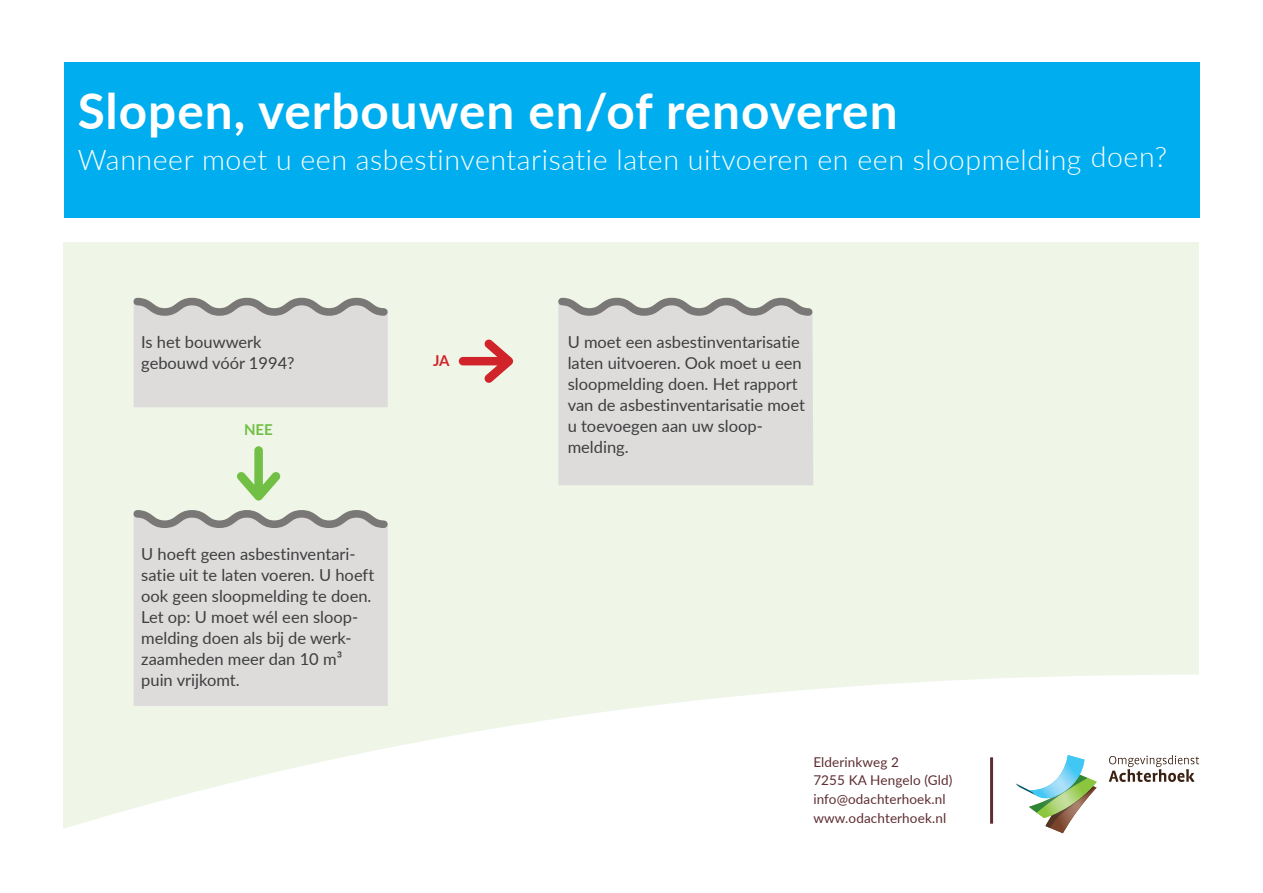
<style>
.page{position:relative;width:1263px;height:893px;background:#fff}
.page>*{position:absolute;margin:0;border:0;box-sizing:border-box;transform-origin:0 0}
.t1{font:700 49.5px "Lato";letter-spacing:.02em;color:#fff}
.t2{font:300 28.5px "Lato";letter-spacing:.02em;color:#fff}
.t3{font:16.5px/21px "Lato";color:#3e3e3f}
.t4{font:700 15px "Lato";color:#71bf44}
.t5{font:700 15px "Lato";color:#d1232a}
.t6{font:13.5px/18.8px "Lato";letter-spacing:.01em;color:#5e2d31}
</style>
<div class="page">
<div style="left:64px;top:242px;width:1135px;height:587px;background:#eff6e8"></div>
<div style="left:64px;top:63px;width:1135px;height:155px;background:#00aeef"></div>
<svg style="left:63px;top:674px;width:1136px;height:31px"></svg>
<svg style="left:63px;top:705px;width:1137px;height:129px;fill:#fff"></svg>
<div style="left:134px;top:532px;width:254px;height:174px;background:#dddcdb"></div>
<div style="left:558px;top:320px;width:255px;height:165px;background:#dddcdb"></div>
<svg style="left:133px;top:297px;width:255px;height:110px;background:#d6d5d4"></svg>
<svg style="left:558px;top:297px;width:255px;height:23px"></svg>
<svg style="left:459px;top:339px;width:54px;height:44px"></svg>
<svg style="left:133px;top:446px;width:255px;height:86px"></svg>
<svg style="left:1016px;top:755px;width:81px;height:78px;background:#d6d9c5"></svg>
<img style="left:1029px;top:755px;width:55px;height:43px">
<svg style="left:1109px;top:755px;width:90px;height:27px;background:#cac4bf"></svg>
<hr style="left:990px;top:757px;width:3px;height:67px;background:#5e2d31">
<h1 class="t1" style="left:78px;top:75px;width:821px">Slopen, verbouwen en/of renoveren</h1>
<h2 class="t2" style="left:78px;top:139px;width:1090px">Wanneer moet u een asbestinventarisatie laten uitvoeren en een sloopmelding doen?</h2>
<p class="t3" style="left:141px;top:331px;width:155px">Is het bouwwerk gebouwd vóór 1994?</p>
<p class="t3" style="left:568px;top:331px;width:239px">U moet een asbestinventarisatie laten uitvoeren. Ook moet u een sloopmelding doen. Het rapport van de asbestinventarisatie moet u toevoegen aan uw sloop&shy;melding.</p>
<p class="t5" style="left:433px;top:350px;width:18px">JA</p>
<p class="t4" style="left:244px;top:419px;width:30px">NEE</p>
<p class="t3" style="left:141px;top:543px;width:235px">U hoeft geen asbestinventari&shy;satie uit te laten voeren. U hoeft ook geen sloopmelding te doen.<br>Let op: U moet wél een sloop&shy;melding doen als bij de werk&shy;zaamheden meer dan 10 m³ puin vrijkomt.</p>
<p class="t6" style="left:813px;top:752px;width:141px">Elderinkweg 2<br>7255 KA Hengelo (Gld) info@odachterhoek.nl www.odachterhoek.nl</p>
</div>
